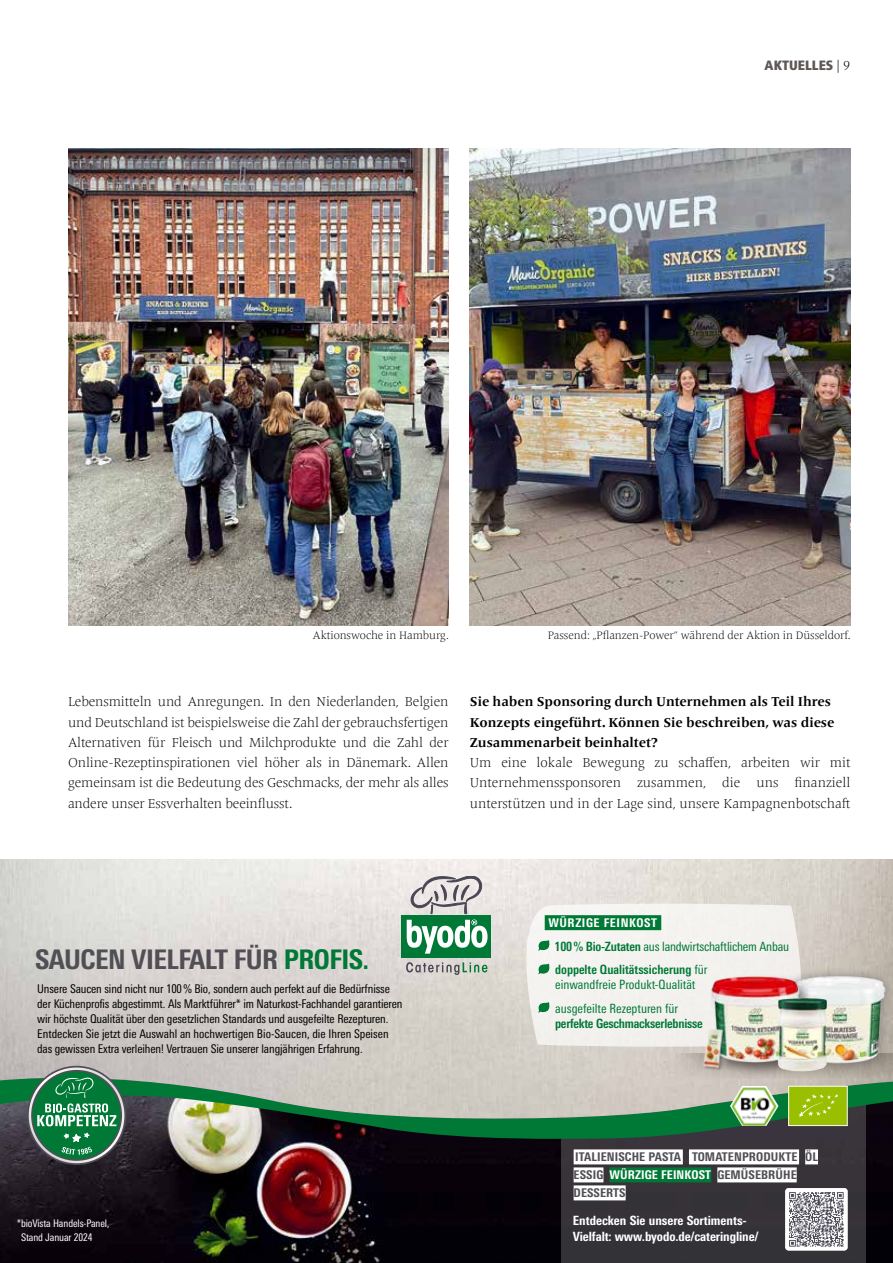
<style>
.page{position:relative;width:893px;height:1263px;background:#fff}
.page>*{position:absolute;margin:0;border:0;box-sizing:border-box;transform-origin:0 0}
.t1{font:800 condensed 27px "Univers Next Pro";letter-spacing:-.02em;color:#514f55}
.t2{font:300 13.5px/20.2px "Frutiger Serif LT Pro";letter-spacing:-.01em;color:#000;text-align:justify}
.t3{font:700 13.5px/20.2px "Frutiger Serif LT Pro";color:#000}
.t4{font:900 condensed 13.5px "Frutiger LT Pro";color:#5d5855}
.t5{font:700 condensed 12.75px/23.5px "Univers Next Pro";letter-spacing:-.015em;color:#007836}
.t6{font:800 condensed 12.75px/15.9px "Univers Next Pro";letter-spacing:-.005em;color:#fff}
.t7{font:condensed 12.75px/23.5px "Univers Next Pro";color:#007836}
.t8{font:condensed 12px/15px "Univers Next Pro";letter-spacing:-.01em;color:#000}
.t9{font:800 condensed 12px/18px "Univers Next Pro";letter-spacing:.01em;color:#514f55}
.t10{font:800 condensed 12px "Univers Next Pro";letter-spacing:.05em;color:#fff}
.t11{font:300 11.25px "Frutiger Serif LT Pro";letter-spacing:-.005em;color:#000}
.t12{font:condensed 10.5px/13.5px "Univers Next Pro";letter-spacing:-.01em;color:#fff}
.s1{font-family:"Frutiger Serif LT Pro";font-weight:300;font-stretch:normal;color:#000}
.s2{color:#007836}
.s3{font-weight:400}
.s4{color:#fff}
</style>
<div class="page">
<img style="left:0;top:1142px;width:893px;height:121px">
<div style="left:561px;top:1142px;width:304px;height:121px;background:#363237"></div>
<img style="left:785px;top:1188px;width:62px;height:62px">
<svg style="left:789px;top:1192px;width:55px;height:54px"></svg>
<svg style="left:0;top:1124px;width:893px;height:18px;background:#2f4d3c"></svg>
<img style="left:0;top:859px;width:893px;height:260px">
<svg style="left:660px;top:1053px;width:233px;height:25px;background:#c4bbb3"></svg>
<img style="left:803px;top:954px;width:90px;height:117px">
<div style="left:708px;top:973px;width:105px;height:103px;background:#000;opacity:.4"></div>
<img style="left:693px;top:958px;width:117px;height:112px">
<img style="left:777px;top:997px;width:50px;height:74px">
<img style="left:696px;top:1047px;width:35px;height:26px">
<div style="left:402px;top:915px;width:89px;height:43px;background:#007836"></div>
<svg style="left:407px;top:876px;width:81px;height:78px"></svg>
<svg style="left:406px;top:962px;width:81px;height:13px"></svg>
<svg style="left:788px;top:1085px;width:60px;height:41px;background:#a4c621"></svg>
<svg style="left:736px;top:1086px;width:6px;height:10px"></svg>
<svg style="left:29px;top:1067px;width:95px;height:96px;background:#468965"></svg>
<svg style="left:525px;top:904px;width:278px;height:143px"></svg>
<div style="left:574px;top:1149px;width:109px;height:15px;background:#fff"></div>
<div style="left:689px;top:1149px;width:110px;height:15px;background:#fff"></div>
<div style="left:805px;top:1149px;width:13px;height:15px;background:#fff"></div>
<div style="left:574px;top:1167px;width:29px;height:15px;background:#fff"></div>
<div style="left:610px;top:1167px;width:101px;height:15px;background:#007836"></div>
<div style="left:717px;top:1167px;width:80px;height:15px;background:#fff"></div>
<div style="left:574px;top:1185px;width:52px;height:15px;background:#fff"></div>
<img style="left:68px;top:149px;width:381px;height:476px">
<img style="left:470px;top:149px;width:380px;height:476px">
<p class="t4" style="left:765px;top:57px;width:87px">AKTUELLES <span class="s1">| 9</span></p>
<p class="t11" style="left:313px;top:628px;width:137px">Aktionswoche in Hamburg.</p>
<p class="t11" style="left:548px;top:628px;width:304px">Passend: „Pflanzen-Power“ während der Aktion in Düsseldorf.</p>
<p class="t2" style="left:68px;top:692px;width:382px">Lebensmitteln und Anregungen. In den Niederlanden, Belgien und Deutschland ist beispielsweise die Zahl der gebrauchsfertigen Alternativen für Fleisch und Milchprodukte und die Zahl der Online-Rezeptinspirationen viel höher als in Dänemark. Allen gemeinsam ist die Bedeutung des Geschmacks, der mehr als alles andere unser Essverhalten beeinflusst.</p>
<p class="t3" style="left:470px;top:692px;width:366px">Sie haben Sponsoring durch Unternehmen als Teil Ihres<br>Konzepts eingeführt. Können Sie beschreiben, was diese<br>Zusammenarbeit beinhaltet?</p>
<p class="t2" style="left:470px;top:752px;width:382px">Um eine lokale Bewegung zu schaffen, arbeiten wir mit Unternehmenssponsoren zusammen, die uns finanziell unterstützen und in der Lage sind, unsere Kampagnenbotschaft</p>
<h1 class="t1" style="left:35px;top:943px;width:336px">SAUCEN VIELFALT FÜR <span class="s2">PROFIS.</span></h1>
<p class="t8" style="left:37px;top:981px;width:367px">Unsere Saucen sind nicht nur 100% Bio, sondern auch perfekt auf die Bedürfnisse der Küchenprofis abgestimmt. Als Marktführer* im Naturkost-Fachhandel garantieren wir höchste Qualität über den gesetzlichen Standards und ausgefeilte Rezepturen.<br>Entdecken Sie jetzt die Auswahl an hochwertigen Bio-Saucen, die Ihren Speisen das gewissen Extra verleihen! Vertrauen Sie unserer langjährigen Erfahrung.</p>
<p class="t12" style="left:21px;top:1216px;width:90px;text-indent:-4px">*bioVista Handels-Panel,<br>Stand Januar 2024</p>
<p class="t10" style="left:548px;top:916px;width:110px">WÜRZIGE FEINKOST</p>
<p class="t5" style="left:555px;top:934px;width:236px">100% Bio-Zutaten <span class="s3">aus landwirtschaftlichem Anbau </span>doppelte Qualitätssicherung <span class="s3">für</span></p>
<p class="t7" style="left:555px;top:973px;width:142px">einwandfreie Produkt-Qualität ausgefeilte Rezepturen für</p>
<p class="t5" style="left:555px;top:1011px;width:149px">perfekte Geschmackserlebnisse</p>
<p class="t9" style="left:574px;top:1148px;width:246px">ITALIENISCHE PASTA TOMATENPRODUKTE ÖL<br>ESSIG <span class="s4">WÜRZIGE FEINKOST</span> GEMÜSEBRÜHE<br>DESSERTS</p>
<p class="t6" style="left:573px;top:1212px;width:187px">Entdecken Sie unsere Sortiments-<br>Vielfalt: www.byodo.de/cateringline/</p>
</div>
